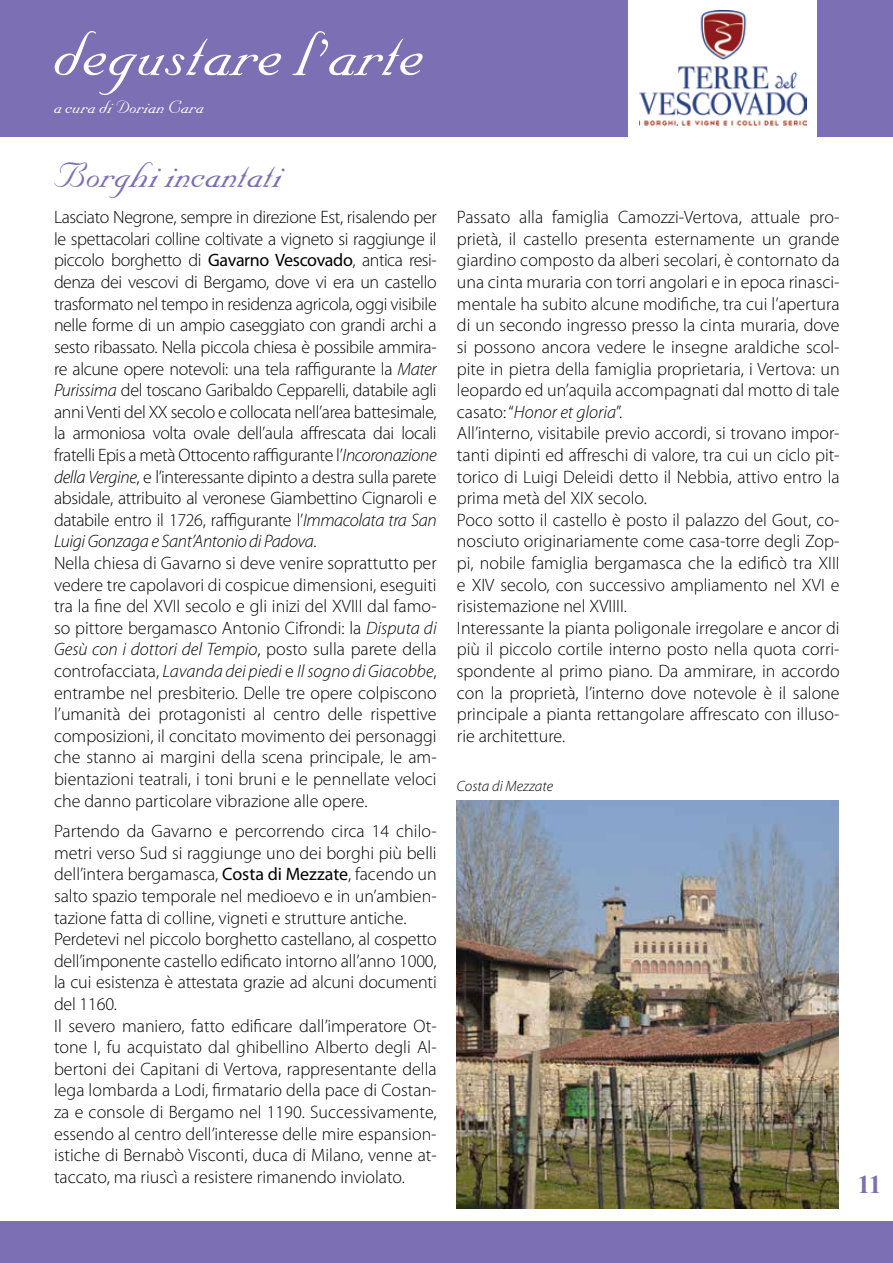
<style>
.page{position:relative;width:893px;height:1263px;background:#fff}
.page>*{position:absolute;margin:0;border:0;box-sizing:border-box;transform-origin:0 0}
.t1{font:75px "Nuptial Script";color:#fff}
.t2{font:42px "Nuptial Script";color:#7c6fb3}
.t3{font:700 25.5px "Times New Roman";color:#7c6fb3}
.t4{font:21px "Nuptial Script";color:#fff}
.t5{font:300 18px/21.6px "Myriad Pro";color:#000}
.t6{font:300 18px/21.6px "Myriad Pro";letter-spacing:-.02em;color:#000}
.t7{font:italic 300 15px "Myriad Pro";color:#000}
.s1{font-weight:400}
.s2{font-style:italic}
</style>
<div class="page">
<div style="left:0;top:0;width:628px;height:136px;background:#7c6fb3"></div>
<div style="left:0;top:1221px;width:893px;height:42px;background:#7c6fb3"></div>
<div style="left:818px;top:0;width:75px;height:136px;background:#7c6fb3"></div>
<img style="left:640px;top:11px;width:167px;height:114px">
<img style="left:457px;top:800px;width:382px;height:409px">
<h1 class="t1" style="left:54px;top:12px;width:372px">degustare l’arte</h1>
<p class="t4" style="left:54px;top:95px;width:152px">a cura di Dorian Cara</p>
<h2 class="t2" style="left:54px;top:152px;width:230px">Borghi incantati</h2>
<p class="t6" style="left:54px;top:206px;width:384px">Lasciato Negrone, sempre in direzione Est, risalendo per le spettacolari colline coltivate a vigneto si raggiunge il piccolo borghetto di <span class="s1">Gavarno Vescovado</span>, antica resi&shy;denza dei vescovi di Bergamo, dove vi era un castello trasformato nel tempo in residenza agricola, oggi visibile nelle forme di un ampio caseggiato con grandi archi a sesto ribassato. Nella piccola chiesa è possibile ammira&shy;re alcune opere notevoli: una tela raffigurante la <span class="s2">Mater Purissima</span> del toscano Garibaldo Cepparelli, databile agli anni Venti del XX secolo e collocata nell’area battesimale, la armoniosa volta ovale dell’aula affrescata dai locali fratelli Epis a metà Ottocento raffigurante l’<span class="s2">Incoronazione della Vergine</span>, e l’interessante dipinto a destra sulla parete absidale, attribuito al veronese Giambettino Cignaroli e databile entro il 1726, raffigurante l’<span class="s2">Immacolata tra San Luigi Gonzaga e Sant’Antonio di Padova</span>.<br>Nella chiesa di Gavarno si deve venire soprattutto per vedere tre capolavori di cospicue dimensioni, eseguiti tra la fine del XVII secolo e gli inizi del XVIII dal famo&shy;so pittore bergamasco Antonio Cifrondi: la <span class="s2">Disputa di Gesù con i dottori del Tempio</span>, posto sulla parete della controfacciata, <span class="s2">Lavanda dei piedi</span> e <span class="s2">Il sogno di Giacobbe</span>, entrambe nel presbiterio. Delle tre opere colpiscono l’umanità dei protagonisti al centro delle rispettive composizioni, il concitato movimento dei personaggi che stanno ai margini della scena principale, le am&shy;bientazioni teatrali, i toni bruni e le pennellate veloci che danno particolare vibrazione alle opere.</p>
<p class="t5" style="left:54px;top:820px;width:384px">Partendo da Gavarno e percorrendo circa 14 chilo&shy;metri verso Sud si raggiunge uno dei borghi più belli dell’intera bergamasca, <span class="s1">Costa di Mezzate</span>, facendo un salto spazio temporale nel medioevo e in un’ambien&shy;tazione fatta di colline, vigneti e strutture antiche.<br>Perdetevi nel piccolo borghetto castellano, al cospetto dell’imponente castello edificato intorno all’anno 1000, la cui esistenza è attestata grazie ad alcuni documenti del 1160.<br>Il severo maniero, fatto edificare dall’imperatore Ot&shy;tone I, fu acquistato dal ghibellino Alberto degli Al&shy;bertoni dei Capitani di Vertova, rappresentante della lega lombarda a Lodi, firmatario della pace di Costan&shy;za e console di Bergamo nel 1190. Successivamente, essendo al centro dell’interesse delle mire espansion&shy;istiche di Bernabò Visconti, duca di Milano, venne at&shy;taccato, ma riuscì a resistere rimanendo inviolato.</p>
<p class="t5" style="left:457px;top:206px;width:384px">Passato alla famiglia Camozzi-Vertova, attuale pro&shy;prietà, il castello presenta esternamente un grande giardino composto da alberi secolari, è contornato da una cinta muraria con torri angolari e in epoca rinasci&shy;mentale ha subito alcune modifiche, tra cui l’apertura di un secondo ingresso presso la cinta muraria, dove si possono ancora vedere le insegne araldiche scol&shy;pite in pietra della famiglia proprietaria, i Vertova: un leopardo ed un’aquila accompagnati dal motto di tale casato: “<span class="s2">Honor et gloria</span>”.<br>All’interno, visitabile previo accordi, si trovano impor&shy;tanti dipinti ed affreschi di valore, tra cui un ciclo pit&shy;torico di Luigi Deleidi detto il Nebbia, attivo entro la prima metà del XIX secolo.<br>Poco sotto il castello è posto il palazzo del Gout, co&shy;nosciuto originariamente come casa-torre degli Zop&shy;pi, nobile famiglia bergamasca che la edificò tra XIII e XIV secolo, con successivo ampliamento nel XVI e risistemazione nel XVIIII.<br>Interessante la pianta poligonale irregolare e ancor di più il piccolo cortile interno posto nella quota corri&shy;spondente al primo piano. Da ammirare, in accordo con la proprietà, l’interno dove notevole è il salone principale a pianta rettangolare affrescato con illuso&shy;rie architetture.</p>
<p class="t7" style="left:457px;top:777px;width:98px">Costa di Mezzate</p>
<h3 class="t3" style="left:857px;top:1166px;width:26px">11</h3>
</div>
